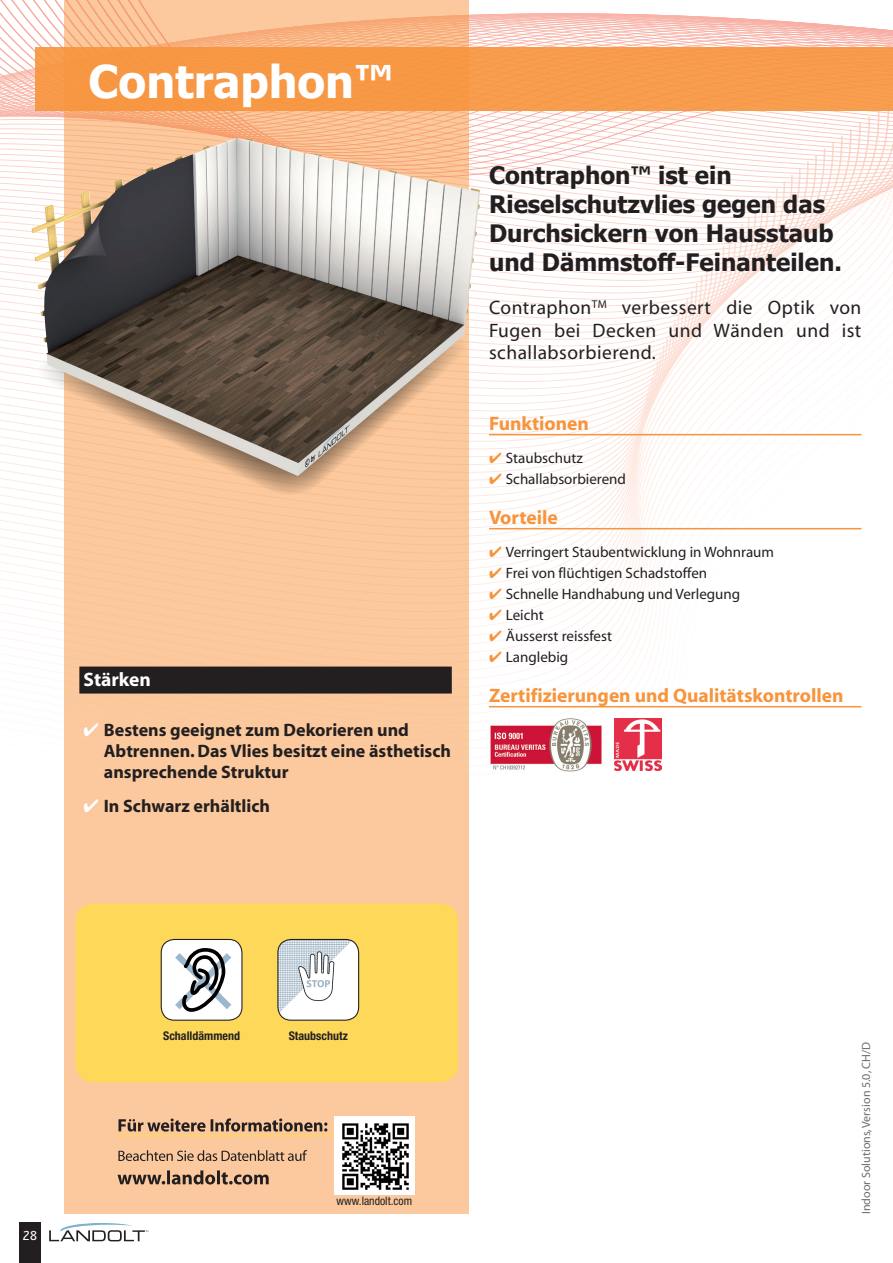
<style>
.page{position:relative;width:893px;height:1263px;background:#fff}
.page>*{position:absolute;margin:0;border:0;box-sizing:border-box;transform-origin:0 0}
.t1{font:700 45px "Tahoma";color:#fff}
.t2{font:700 24px/28.8px "Tahoma";color:#231f20}
.t3{font:19.5px/22.5px "Myriad";letter-spacing:.025em;color:#231f20;text-align:justify}
.t4{font:700 19.5px "Myriad";color:#f7943c}
.t5{font:700 19.5px "Myriad";color:#fff}
.t6{font:700 18px/21px "Myriad";color:#231f20}
.t7{font:15px "Myriad";color:#231f20}
.t8{font:12px "Myriad";color:#6c6d70}
.t9{font:700 condensed 12px "Helvetica Neue";color:#231f20}
.t10{font:12px "Myndraine";color:#fff}
.t11{font:condensed 11.7px "Helvetica Neue LT Std";color:#231f20}
.s1{color:#fff}
.s2{color:#f7943c}
</style>
<div class="page">
<svg style="left:49px;top:1223px;width:99px;height:18px"></svg>
<div style="left:19px;top:1223px;width:22px;height:40px;background:#231f20"></div>
<svg style="left:0;top:546px;width:659px;height:48px"></svg>
<svg style="left:0;top:511px;width:862px;height:35px"></svg>
<svg style="left:0;top:0;width:893px;height:450px"></svg>
<svg style="left:828px;top:206px;width:29px;height:15px"></svg>
<div style="left:64px;top:0;width:405px;height:1214px;background:#fbc99d"></div>
<hr style="left:489px;top:434px;width:372px;height:1px;background:#f7943c">
<hr style="left:489px;top:528px;width:372px;height:1px;background:#f7943c">
<hr style="left:489px;top:706px;width:372px;height:1px;background:#f7943c">
<div style="left:75px;top:904px;width:383px;height:178px;background:#fed959;border-radius:18px"></div>
<div style="left:35px;top:47px;width:858px;height:64px;background:#f79947"></div>
<img style="left:279px;top:939px;width:80px;height:80px">
<div style="left:277px;top:939px;width:82px;height:82px;border:1px solid #231f20;border-radius:13px"></div>
<svg style="left:161px;top:939px;width:81px;height:81px;background:#cdcece"></svg>
<div style="left:161px;top:939px;width:81px;height:82px;border:1px solid #231f20;border-radius:13px"></div>
<div style="left:79px;top:666px;width:373px;height:27px;background:#231f20"></div>
<svg style="left:36px;top:476px;width:432px;height:21px"></svg>
<img style="left:32px;top:138px;width:448px;height:338px">
<svg style="left:118px;top:1170px;width:151px;height:14px"></svg>
<svg style="left:118px;top:1150px;width:189px;height:11px"></svg>
<svg style="left:119px;top:1118px;width:208px;height:13px"></svg>
<hr style="left:118px;top:1135px;width:216px;height:1px;background:#fed959">
<div style="left:334px;top:1117px;width:81px;height:78px;background:#fff"></div>
<img style="left:342px;top:1123px;width:67px;height:67px">
<img style="left:490px;top:718px;width:112px;height:54px">
<img style="left:615px;top:719px;width:47px;height:51px">
<h1 class="t1" style="left:89px;top:50px;width:306px">Contraphon™</h1>
<h3 class="t5" style="left:84px;top:669px;width:69px">Stärken</h3>
<p class="t6" style="left:104px;top:720px;width:349px;text-indent:-20px"><span class="s1">✔</span> Bestens geeignet zum Dekorieren und<br>Abtrennen. Das Vlies besitzt eine ästhetisch ansprechende Struktur</p>
<p class="t6" style="left:84px;top:796px;width:188px"><span class="s1">✔</span> In Schwarz erhältlich</p>
<h2 class="t2" style="left:489px;top:162px;width:354px">Contraphon™ ist ein<br>Rieselschutzvlies gegen das<br>Durchsickern von Hausstaub und Dämmstoff-Feinanteilen.</h2>
<h3 class="t3" style="left:489px;top:297px;width:374px">Contraphon<sup>TM</sup> verbessert die Optik von Fugen bei Decken und Wänden und ist schallabsorbierend.</h3>
<h3 class="t4" style="left:489px;top:413px;width:101px">Funktionen</h3>
<p class="t7" style="left:489px;top:451px;width:95px"><span class="s2">✔</span> Staubschutz</p>
<p class="t7" style="left:489px;top:472px;width:139px"><span class="s2">✔</span> Schallabsorbierend</p>
<h3 class="t4" style="left:489px;top:507px;width:70px">Vorteile</h3>
<p class="t7" style="left:489px;top:545px;width:286px"><span class="s2">✔</span> Verringert Staubentwicklung in Wohnraum</p>
<p class="t7" style="left:489px;top:566px;width:220px"><span class="s2">✔</span> Frei von flüchtigen Schadstoffen</p>
<p class="t7" style="left:489px;top:587px;width:253px"><span class="s2">✔</span> Schnelle Handhabung und Verlegung</p>
<p class="t7" style="left:489px;top:608px;width:56px"><span class="s2">✔</span> Leicht</p>
<p class="t7" style="left:489px;top:629px;width:125px"><span class="s2">✔</span> Äusserst reissfest</p>
<p class="t7" style="left:489px;top:650px;width:81px"><span class="s2">✔</span> Langlebig</p>
<h3 class="t4" style="left:489px;top:685px;width:356px">Zertifizierungen und Qualitätskontrollen</h3>
<p class="t10" style="left:23px;top:1230px;width:16px">28</p>
<p class="t9" style="left:163px;top:1029px;width:78px">Schalldämmend</p>
<p class="t9" style="left:289px;top:1029px;width:61px">Staubschutz</p>
<p class="t11" style="left:337px;top:1194px;width:77px">www.landolt.com</p>
<p class="t8" style="left:860px;top:1214px;width:173px;rotate:-90deg">Indoor Solutions, Version 5.0, CH/D</p>
</div>
